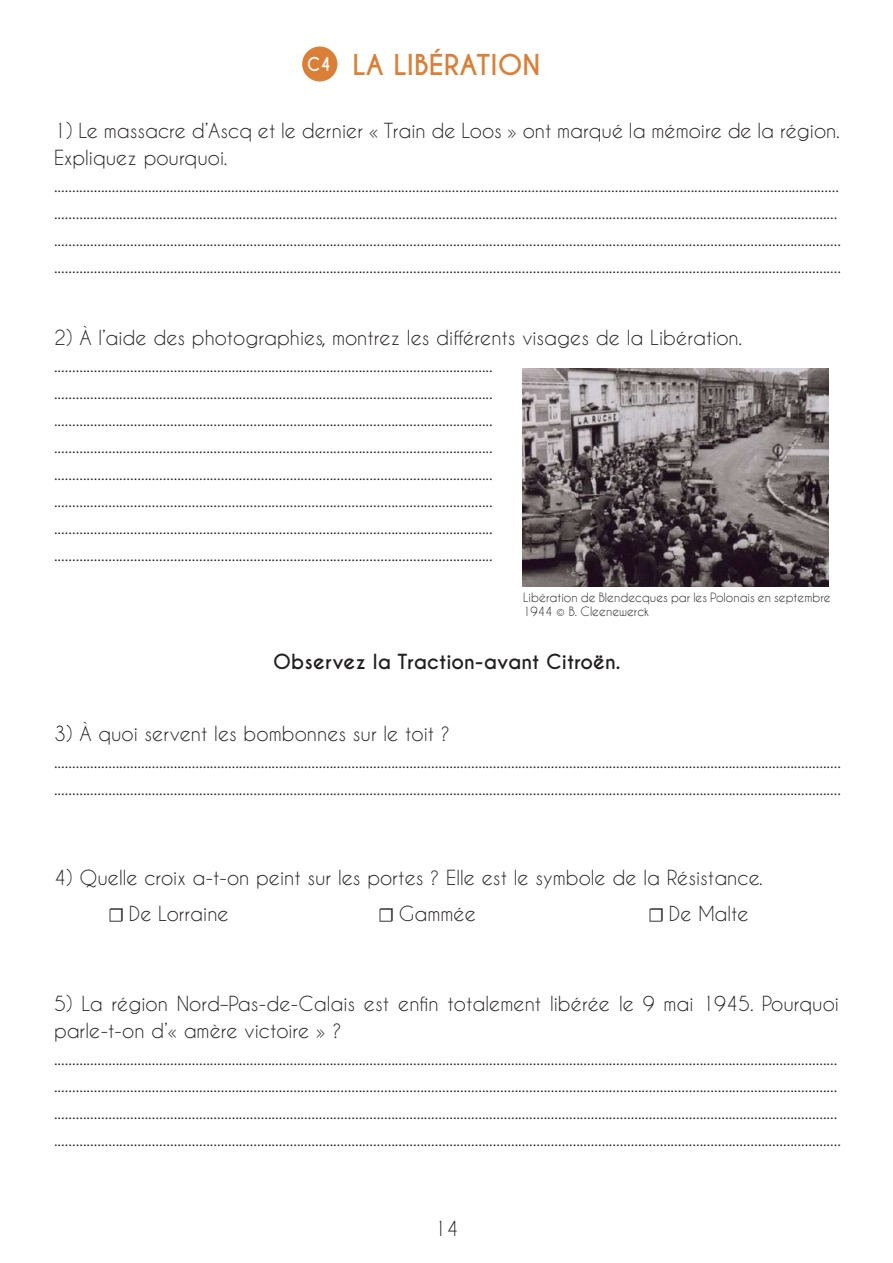
<style>
.page{position:relative;width:893px;height:1263px;background:#fff}
.page>*{position:absolute;margin:0;border:0;box-sizing:border-box;transform-origin:0 0}
.t1{font:700 27px "Caviar Dreams";color:#dc7f36}
.t2{font:19.5px/27px "Caviar Dreams";color:#231f20}
.t3{font:700 19.5px "Caviar Dreams";color:#231f20}
.t4{font:700 18px "Caviar Dreams";color:#fff;scale:.9 1}
.t5{font:12px/14.4px "Caviar Dreams";color:#231f20}
.s1{font-family:"Minion Pro"}
</style>
<div class="page">
<img style="left:522px;top:368px;width:307px;height:219px">
<div style="left:301px;top:46px;width:37px;height:36px;background:#dc7f36;border-radius:50%"></div>
<div style="left:301px;top:45px;width:38px;height:38px;border:2px solid #fff;border-radius:50%"></div>
<p class="t4" style="left:307px;top:53px;width:28px">C4</p>
<h1 class="t1" style="left:352px;top:49px;width:189px">LA LIBÉRATION</h1>
<p class="t2" style="left:54px;top:117px;width:789px">1) Le massacre d’Ascq et le dernier « Train de Loos » ont marqué la mémoire de la région.<br>Expliquez pourquoi. ......................................................................................................................................................................................................................... ........................................................................................................................................................................................................................ ......................................................................................................................................................................................................................... .........................................................................................................................................................................................................................</p>
<p class="t2" style="left:54px;top:324px;width:690px">2) À l’aide des photographies, montrez les différents visages de la Libération. ......................................................................................................................... ......................................................................................................................... ......................................................................................................................... ......................................................................................................................... ......................................................................................................................... ......................................................................................................................... ......................................................................................................................... .........................................................................................................................</p>
<p class="t5" style="left:523px;top:589px;width:309px">Libération de Blendecques par les Polonais en septembre<br>1944 © B. Cleenewerck</p>
<p class="t3" style="left:273px;top:650px;width:349px">Observez la Traction-avant Citroën.</p>
<p class="t2" style="left:54px;top:720px;width:789px">3) À quoi servent les bombonnes sur le toit ? ......................................................................................................................................................................................................................... .........................................................................................................................................................................................................................</p>
<p class="t2" style="left:108px;top:859px;width:656px;line-height:36px;text-indent:-54px">4) Quelle croix a-t-on peint sur les portes ? Elle est le symbole de la Résistance. <span class="s1">☐</span> De Lorraine</p>
<p class="t2" style="left:378px;top:900px;width:99px"><span class="s1">☐</span> Gammée</p>
<p class="t2" style="left:648px;top:900px;width:102px"><span class="s1">☐</span> De Malte</p>
<p class="t2" style="left:54px;top:990px;width:789px">5) La région Nord–Pas-de-Calais est enfin totalement libérée le 9 mai 1945. Pourquoi parle-t-on d’« amère victoire » ? ........................................................................................................................................................................................................................ ........................................................................................................................................................................................................................ ........................................................................................................................................................................................................................ .........................................................................................................................................................................................................................</p>
<p class="t2" style="left:434px;top:1214px;width:25px">14</p>
</div>
